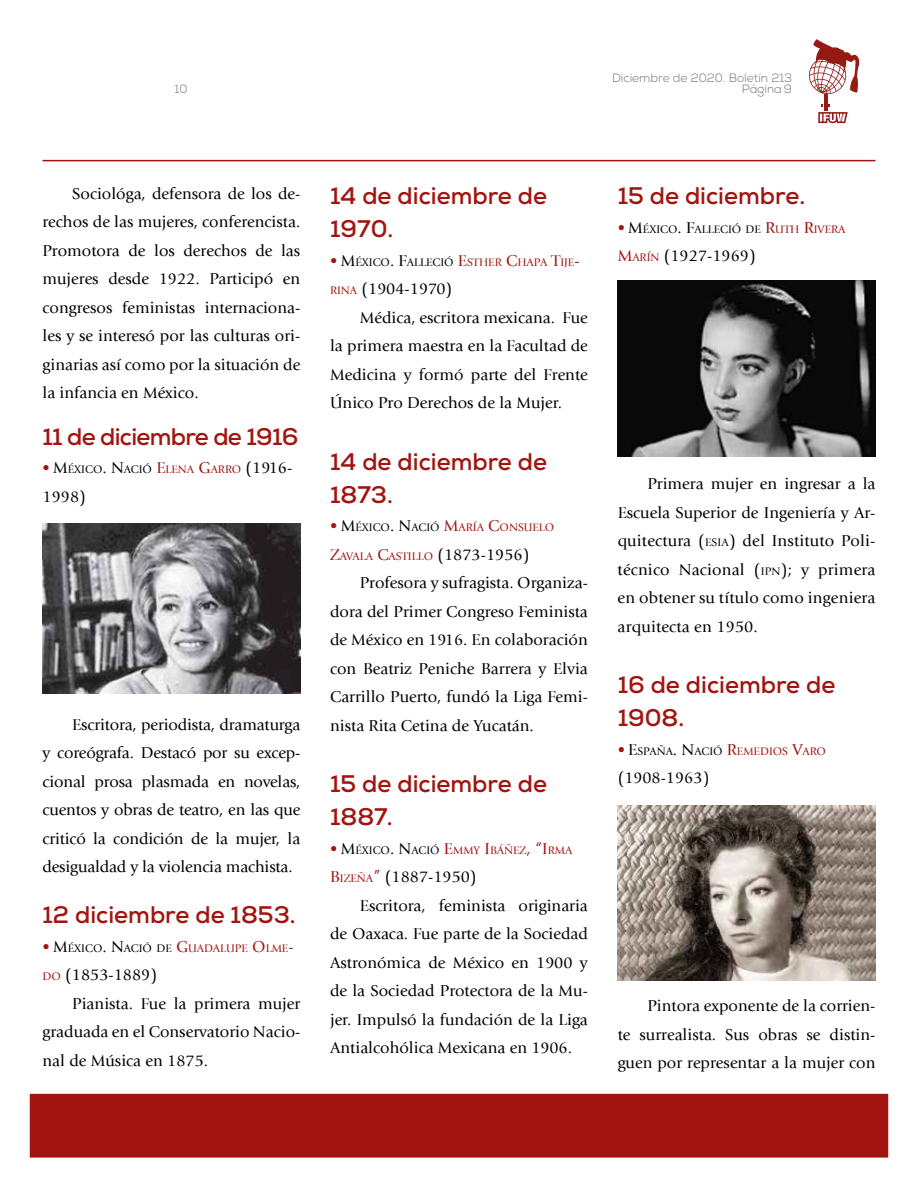
<style>
.page{position:relative;width:918px;height:1188px;background:#fff}
.page>*{position:absolute;margin:0;border:0;box-sizing:border-box;transform-origin:0 0}
.t1{font:700 24px/33px "Nexa";color:#a1140f}
.t2{font:700 24px "Nexa";letter-spacing:-.03em;color:#a1140f}
.t3{font:16.5px/28.5px "Giovanni LT";color:#000;text-align:justify}
.t4{font:16.5px/28.5px "Giovanni LT";color:#000}
.t5{font:300 12px/10.6px "Nexa";color:#707070;text-align:right}
.t6{font:11.55px "Giovanni LT";color:#a1140f}
.t7{font:11.55px "Giovanni LT";color:#000}
.s1{font-family:"Corbel";color:#a1140f}
.s2{font-size:11.55px}
.s3{color:#a1140f}
.s4{font-size:11.55px;color:#a1140f}
.s5{font-family:"Corbel";font-size:16.5px;color:#a1140f}
.s6{font-size:16.5px}
.s7{font-size:16.5px;color:#a1140f}
.s8{font-family:"Corbel";font-size:16.5px}
.s9{font-size:16.5px;color:#000}
.s10{color:#000}
</style>
<div class="page">
<hr style="left:43px;top:160px;width:832px;height:1px;background:#a1140f">
<svg style="left:808px;top:39px;width:52px;height:84px"></svg>
<div style="left:30px;top:1094px;width:858px;height:64px;background:#a1140f"></div>
<img style="left:618px;top:281px;width:257px;height:176px">
<img style="left:42px;top:524px;width:258px;height:169px">
<img style="left:617px;top:805px;width:258px;height:176px">
<p class="t5" style="left:175px;top:84px;width:14px">10</p>
<p class="t5" style="left:612px;top:73px;width:182px">Diciembre de 2020. Boletín 213<br>Página 9</p>
<p class="t3" style="left:43px;top:179px;width:259px;text-indent:30px">Sociológa, defensora de los de&shy;rechos de las mujeres, conferencista.<br>Promotora de los derechos de las mujeres desde 1922. Participó en congresos feministas internaciona&shy;les y se interesó por las culturas ori&shy;ginarias así como por la situación de la infancia en México.</p>
<h1 class="t2" style="left:43px;top:421px;width:257px">11 de diciembre de 1916</h1>
<p class="t4" style="left:43px;top:454px;width:251px"><span class="s1">•</span> M<span class="s2">ÉXICO</span>. N<span class="s2">ACIÓ</span> <span class="s3">E</span><span class="s4">LENA</span> <span class="s3">G</span><span class="s4">ARRO</span> (1916-<br>1998)</p>
<p class="t3" style="left:43px;top:710px;width:259px;text-indent:30px">Escritora, periodista, dramaturga y coreógrafa. Destacó por su excep&shy;cional prosa plasmada en novelas, cuentos y obras de teatro, en las que criticó la condición de la mujer, la desigualdad y la violencia machista.</p>
<h1 class="t1" style="left:43px;top:899px;width:255px">12 diciembre de 1853.</h1>
<p class="t7" style="left:43px;top:942px;width:253px"><span class="s5">•</span> <span class="s6">M</span>ÉXICO<span class="s6">. N</span>ACIÓ DE <span class="s7">G</span><span class="s3">UADALUPE</span> <span class="s7">O</span> <span class="s3">LME</span><span class="s7">-</span></p>
<p class="t4" style="left:43px;top:961px;width:116px"><span class="s4">DO</span> (1853-1889)</p>
<p class="t3" style="left:72px;top:989px;width:230px">Pianista. Fue la primera mujer</p>
<p class="t3" style="left:43px;top:1018px;width:259px">graduada en el Conservatorio Nacio-</p>
<p class="t3" style="left:43px;top:1046px;width:167px">nal de Música en 1875.</p>
<h1 class="t1" style="left:330px;top:179px;width:219px">14 de diciembre de<br>1970.</h1>
<p class="t7" style="left:330px;top:255px;width:251px"><span class="s5">•</span> <span class="s6">M</span>ÉXICO<span class="s6">. F</span>ALLECIÓ <span class="s7">E</span><span class="s3">STHER</span> <span class="s7">C</span><span class="s3">HAPA</span> <span class="s7">T</span><span class="s3">IJE</span><span class="s7">-</span></p>
<p class="t4" style="left:330px;top:275px;width:124px"><span class="s4">RINA</span> (1904-1970)</p>
<p class="t3" style="left:360px;top:303px;width:230px">Médica, escritora mexicana. Fue</p>
<p class="t3" style="left:330px;top:332px;width:259px">la primera maestra en la Facultad de</p>
<p class="t3" style="left:330px;top:360px;width:259px">Medicina y formó parte del Frente</p>
<p class="t3" style="left:330px;top:389px;width:233px">Único Pro Derechos de la Mujer.</p>
<h1 class="t1" style="left:330px;top:445px;width:219px">14 de diciembre de<br>1873.</h1>
<p class="t6" style="left:330px;top:521px;width:226px"><span class="s8">•</span> <span class="s9">M</span><span class="s10">ÉXICO</span><span class="s9">. N</span><span class="s10">ACIÓ</span> <span class="s6">M</span>ARÍA <span class="s6">C</span>ONSUELO</p>
<p class="t6" style="left:330px;top:549px;width:201px"><span class="s6">Z</span>AVALA <span class="s6">C</span>ASTILLO <span class="s9">(1873-1956)</span></p>
<p class="t3" style="left:330px;top:569px;width:259px;text-indent:30px">Profesora y sufragista. Organiza&shy;dora del Primer Congreso Feminista de México en 1916. En colaboración con Beatriz Peniche Barrera y Elvia Carrillo Puerto, fundó la Liga Femi&shy;nista Rita Cetina de Yucatán.</p>
<h1 class="t1" style="left:330px;top:767px;width:218px">15 de diciembre de<br>1887.</h1>
<p class="t6" style="left:330px;top:843px;width:244px"><span class="s8">•</span> <span class="s9">M</span><span class="s10">ÉXICO</span><span class="s9">. N</span><span class="s10">ACIÓ</span> <span class="s6">E</span>MMY <span class="s6">I</span>BÁÑEZ<span class="s6">, “I</span>RMA</p>
<p class="t4" style="left:330px;top:863px;width:148px"><span class="s3">B</span><span class="s4">IZEÑA</span><span class="s3">”</span> (1887-1950)</p>
<p class="t3" style="left:360px;top:891px;width:230px">Escritora, feminista originaria</p>
<p class="t3" style="left:330px;top:920px;width:259px">de Oaxaca. Fue parte de la Sociedad</p>
<p class="t3" style="left:330px;top:948px;width:259px">Astronómica de México en 1900 y</p>
<p class="t3" style="left:330px;top:977px;width:259px">de la Sociedad Protectora de la Mu-</p>
<p class="t3" style="left:330px;top:1005px;width:259px">jer. Impulsó la fundación de la Liga</p>
<p class="t3" style="left:330px;top:1034px;width:244px">Antialcohólica Mexicana en 1906.</p>
<h1 class="t1" style="left:618px;top:179px;width:189px">15 de diciembre.</h1>
<p class="t7" style="left:618px;top:222px;width:229px"><span class="s5">•</span> <span class="s6">M</span>ÉXICO<span class="s6">. F</span>ALLECIÓ DE <span class="s7">R</span><span class="s3">UTH</span> <span class="s7">R</span><span class="s3">IVERA</span></p>
<p class="t4" style="left:618px;top:242px;width:140px"><span class="s3">M</span><span class="s4">ARÍN</span> (1927-1969)</p>
<p class="t3" style="left:618px;top:470px;width:259px;text-indent:30px">Primera mujer en ingresar a la Escuela Superior de Ingeniería y Ar&shy;quitectura (<span class="s2">ESIA</span>) del Instituto Poli&shy;técnico Nacional (<span class="s2">IPN</span>); y primera en obtener su título como ingeniera arquitecta en 1950.</p>
<h1 class="t1" style="left:618px;top:668px;width:219px">16 de diciembre de<br>1908.</h1>
<p class="t6" style="left:618px;top:744px;width:210px"><span class="s8">•</span> <span class="s9">E</span><span class="s10">SPAÑA</span><span class="s9">. N</span><span class="s10">ACIÓ</span> <span class="s6">R</span>EMEDIOS <span class="s6">V</span>ARO</p>
<p class="t4" style="left:618px;top:764px;width:93px">(1908-1963)</p>
<p class="t3" style="left:618px;top:992px;width:259px;text-indent:30px">Pintora exponente de la corrien&shy;te surrealista. Sus obras se distin&shy;guen por representar a la mujer con</p>
</div>
